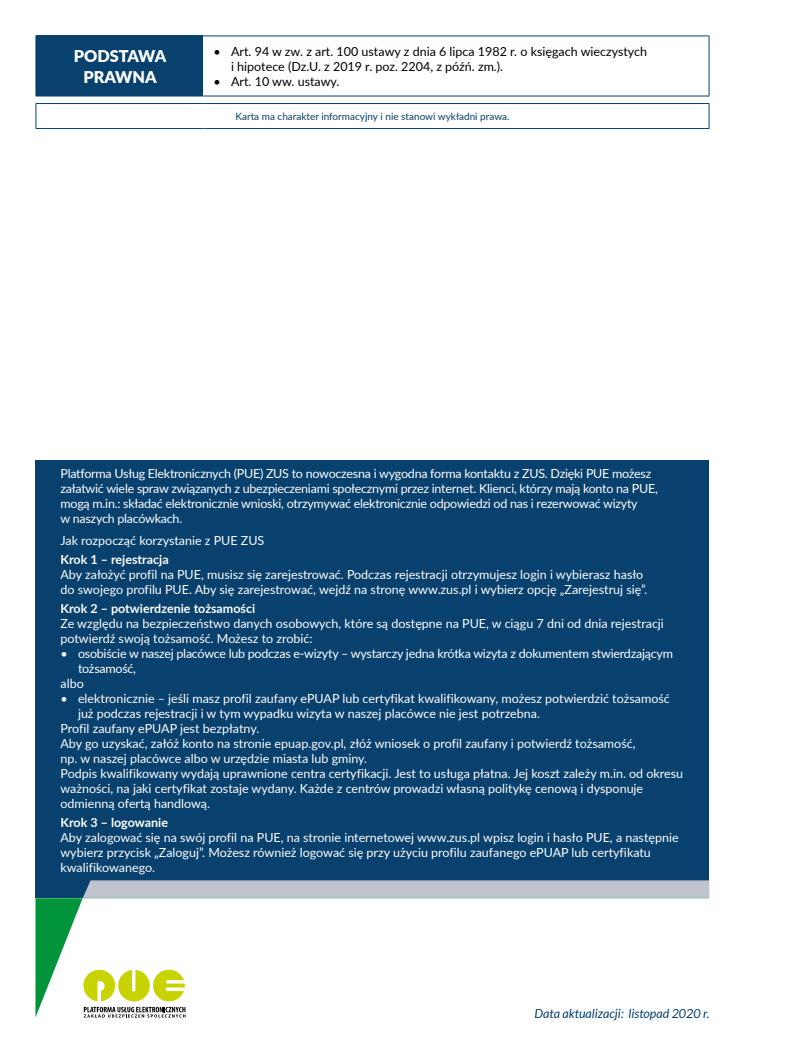
<style>
.page{position:relative;width:798px;height:1053px;background:#fff}
.page>*{position:absolute;margin:0;border:0;box-sizing:border-box;transform-origin:0 0}
.t1{font:900 16.25px/21.2px "Lato";color:#fff;text-align:center}
.t2{font:12.5px/15px "Lato";color:#fff}
.t3{font:12.5px/15px "Lato";letter-spacing:-.02em;color:#fff}
.t4{font:12.5px/15px "Lato";color:#000}
.t5{font:700 12.5px "Lato";color:#fff}
.t6{font:italic 12.5px "Lato";color:#08406e}
.t7{font:10px "Lato";color:#08406e}
</style>
<div class="page">
<div style="left:36px;top:36px;width:167px;height:60px;background:#08406e"></div>
<hr style="left:35px;top:36px;width:1px;height:59px;background:#08406e">
<hr style="left:708px;top:36px;width:1px;height:59px;background:#08406e">
<svg style="left:36px;top:104px;width:1px;height:24px"></svg>
<hr style="left:36px;top:103px;width:167px;height:1px;background:#08406e">
<hr style="left:36px;top:128px;width:167px;height:1px;background:#08406e">
<hr style="left:203px;top:128px;width:506px;height:1px;background:#08406e">
<hr style="left:203px;top:103px;width:506px;height:1px;background:#08406e">
<svg style="left:708px;top:104px;width:1px;height:24px"></svg>
<hr style="left:35px;top:95px;width:168px;height:1px;background:#08406e">
<hr style="left:203px;top:95px;width:506px;height:1px;background:#08406e">
<hr style="left:35px;top:35px;width:168px;height:1px;background:#08406e">
<hr style="left:203px;top:35px;width:506px;height:1px;background:#08406e">
<div style="left:36px;top:460px;width:672px;height:438px;background:#08406e"></div>
<svg style="left:83px;top:880px;width:626px;height:18px"></svg>
<svg style="left:35px;top:898px;width:673px;height:119px"></svg>
<h1 class="t1" style="left:74px;top:45px;width:94px">PODSTAWA<br>PRAWNA</h1>
<p class="t4" style="left:231px;top:43px;width:417px;text-indent:-18px">• Art. 94 w zw. z art. 100 ustawy z dnia 6 lipca 1982 r. o księgach wieczystych i hipotece (Dz.U. z 2019 r. poz. 2204, z późń. zm.).</p>
<p class="t4" style="left:213px;top:73px;width:127px">• Art. 10 ww. ustawy.</p>
<p class="t7" style="left:235px;top:109px;width:275px">Karta ma charakter informacyjny i nie stanowi wykładni prawa.</p>
<p class="t3" style="left:60px;top:465px;width:598px">Platforma Usług Elektronicznych (PUE) ZUS to nowoczesna i wygodna forma kontaktu z ZUS. Dzięki PUE możesz załatwić wiele spraw związanych z ubezpieczeniami społecznymi przez internet. Klienci, którzy mają konto na PUE, mogą m.in.: składać elektronicznie wnioski, otrzymywać elektronicznie odpowiedzi od nas i rezerwować wizyty<br>w naszych placówkach.</p>
<p class="t2" style="left:60px;top:533px;width:205px">Jak rozpocząć korzystanie z PUE ZUS</p>
<p class="t5" style="left:60px;top:550px;width:110px">Krok 1 – rejestracja</p>
<p class="t2" style="left:60px;top:566px;width:588px">Aby założyć profil na PUE, musisz się zarejestrować. Podczas rejestracji otrzymujesz login i wybierasz hasło do swojego profilu PUE. Aby się zarejestrować, wejdź na stronę www.zus.pl i wybierz opcję „Zarejestruj się”.</p>
<p class="t5" style="left:60px;top:599px;width:196px">Krok 2 – potwierdzenie tożsamości</p>
<p class="t2" style="left:60px;top:615px;width:604px">Ze względu na bezpieczeństwo danych osobowych, które są dostępne na PUE, w ciągu 7 dni od dnia rejestracji potwierdź swoją tożsamość. Możesz to zrobić:</p>
<p class="t3" style="left:60px;top:645px;width:613px">• osobiście w naszej placówce lub podczas e-wizyty – wystarczy jedna krótka wizyta z dokumentem stwierdzającym</p>
<p class="t3" style="left:78px;top:660px;width:60px">tożsamość,</p>
<p class="t2" style="left:60px;top:675px;width:25px">albo</p>
<p class="t2" style="left:60px;top:690px;width:610px">• elektronicznie – jeśli masz profil zaufany ePUAP lub certyfikat kwalifikowany, możesz potwierdzić tożsamość</p>
<p class="t2" style="left:78px;top:705px;width:463px">już podczas rejestracji i w tym wypadku wizyta w naszej placówce nie jest potrzebna.</p>
<p class="t2" style="left:60px;top:720px;width:200px">Profil zaufany ePUAP jest bezpłatny.</p>
<p class="t2" style="left:60px;top:735px;width:576px">Aby go uzyskać, załóż konto na stronie epuap.gov.pl, złóż wniosek o profil zaufany i potwierdź tożsamość,</p>
<p class="t2" style="left:60px;top:750px;width:308px">np. w naszej placówce albo w urzędzie miasta lub gminy.</p>
<p class="t2" style="left:60px;top:765px;width:624px">Podpis kwalifikowany wydają uprawnione centra certyfikacji. Jest to usługa płatna. Jej koszt zależy m.in. od okresu</p>
<p class="t2" style="left:60px;top:780px;width:584px">ważności, na jaki certyfikat zostaje wydany. Każde z centrów prowadzi własną politykę cenową i dysponuje</p>
<p class="t2" style="left:60px;top:795px;width:151px">odmienną ofertą handlową.</p>
<p class="t5" style="left:60px;top:813px;width:109px">Krok 3 – logowanie</p>
<p class="t2" style="left:60px;top:829px;width:619px">Aby zalogować się na swój profil na PUE, na stronie internetowej www.zus.pl wpisz login i hasło PUE, a następnie wybierz przycisk „Zaloguj”. Możesz również logować się przy użyciu profilu zaufanego ePUAP lub certyfikatu kwalifikowanego.</p>
<p class="t6" style="left:534px;top:1005px;width:176px">Data aktualizacji: listopad 2020 r.</p>
</div>
